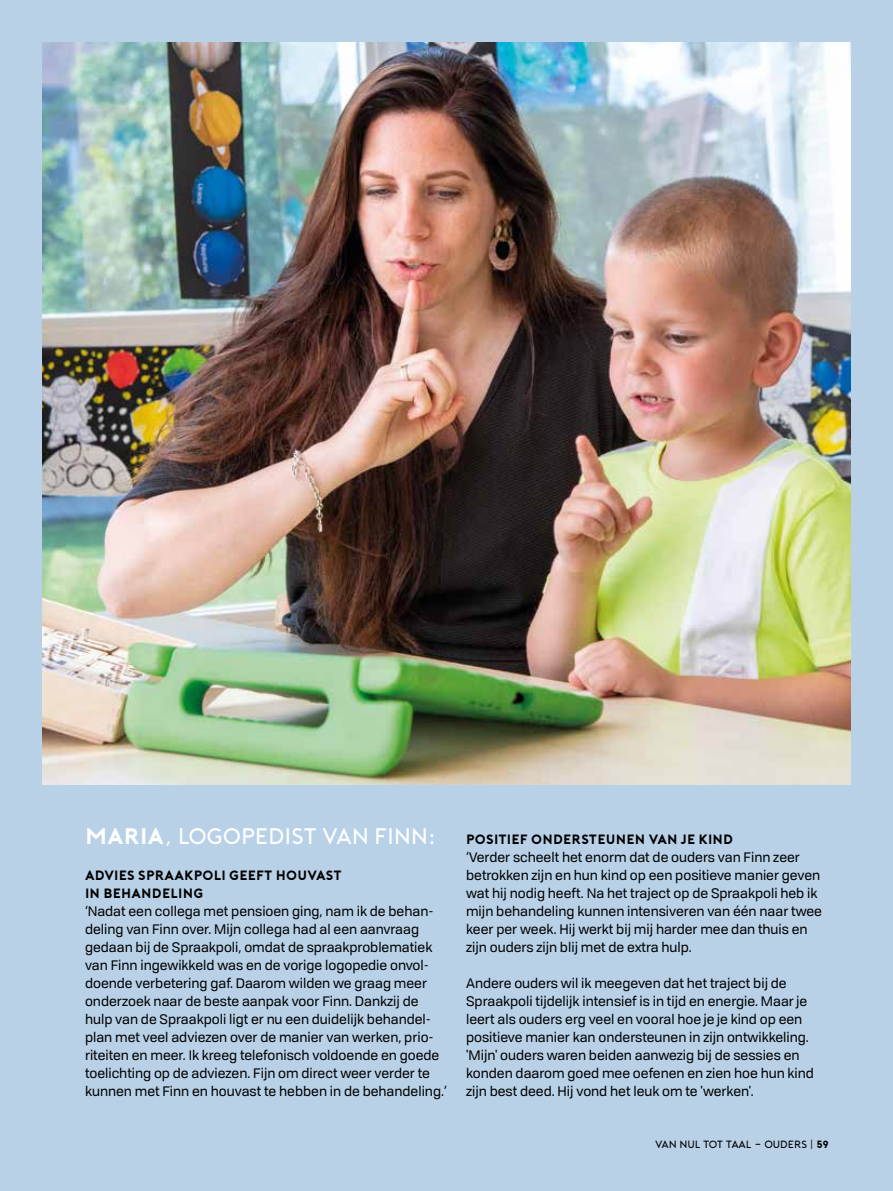
<style>
.page{position:relative;width:893px;height:1191px;background:#b8d1e7}
.page>*{position:absolute;margin:0;border:0;box-sizing:border-box;transform-origin:0 0}
.t1{font:300 22.5px "Porter";color:#fff}
.t2{font:13.5px/18px "Tofino";color:#000}
.t3{font:700 13.5px/18px "Porter";color:#000}
.t4{font:300 10.5px "Porter";color:#000}
.s1{font-weight:700}
</style>
<div class="page">
<img style="left:43px;top:43px;width:807px;height:741px">
<h1 class="t1" style="left:85px;top:824px;width:352px"><span class="s1">MARIA</span>, LOGOPEDIST VAN FINN:</h1>
<p class="t3" style="left:85px;top:866px;width:258px">ADVIES SPRAAKPOLI GEEFT HOUVAST<br>IN BEHANDELING</p>
<p class="t2" style="left:85px;top:901px;width:363px">‘Nadat een collega met pensioen ging, nam ik de behan&shy;deling van Finn over. Mijn collega had al een aanvraag gedaan bij de Spraakpoli, omdat de spraakproblematiek van Finn ingewikkeld was en de vorige logopedie onvol&shy;doende verbetering gaf. Daarom wilden we graag meer onderzoek naar de beste aanpak voor Finn. Dankzij de hulp van de Spraakpoli ligt er nu een duidelijk behandel&shy;plan met veel adviezen over de manier van werken, prio&shy;riteiten en meer. Ik kreeg telefonisch voldoende en goede toelichting op de adviezen. Fijn om direct weer verder te kunnen met Finn en houvast te hebben in de behandeling.’</p>
<p class="t3" style="left:466px;top:830px;width:269px">POSITIEF ONDERSTEUNEN VAN JE KIND</p>
<p class="t2" style="left:466px;top:847px;width:357px">‘Verder scheelt het enorm dat de ouders van Finn zeer betrokken zijn en hun kind op een positieve manier geven wat hij nodig heeft. Na het traject op de Spraakpoli heb ik mijn behandeling kunnen intensiveren van één naar twee keer per week. Hij werkt bij mij harder mee dan thuis en zijn ouders zijn blij met de extra hulp.</p>
<p class="t2" style="left:466px;top:973px;width:349px">Andere ouders wil ik meegeven dat het traject bij de Spraakpoli tijdelijk intensief is in tijd en energie. Maar je leert als ouders erg veel en vooral hoe je je kind op een positieve manier kan ondersteunen in zijn ontwikkeling. 'Mijn' ouders waren beiden aanwezig bij de sessies en konden daarom goed mee oefenen en zien hoe hun kind zijn best deed. Hij vond het leuk om te 'werken'.</p>
<p class="t4" style="left:655px;top:1138px;width:176px">VAN NUL TOT TAAL - OUDERS | <span class="s1">59</span></p>
</div>
